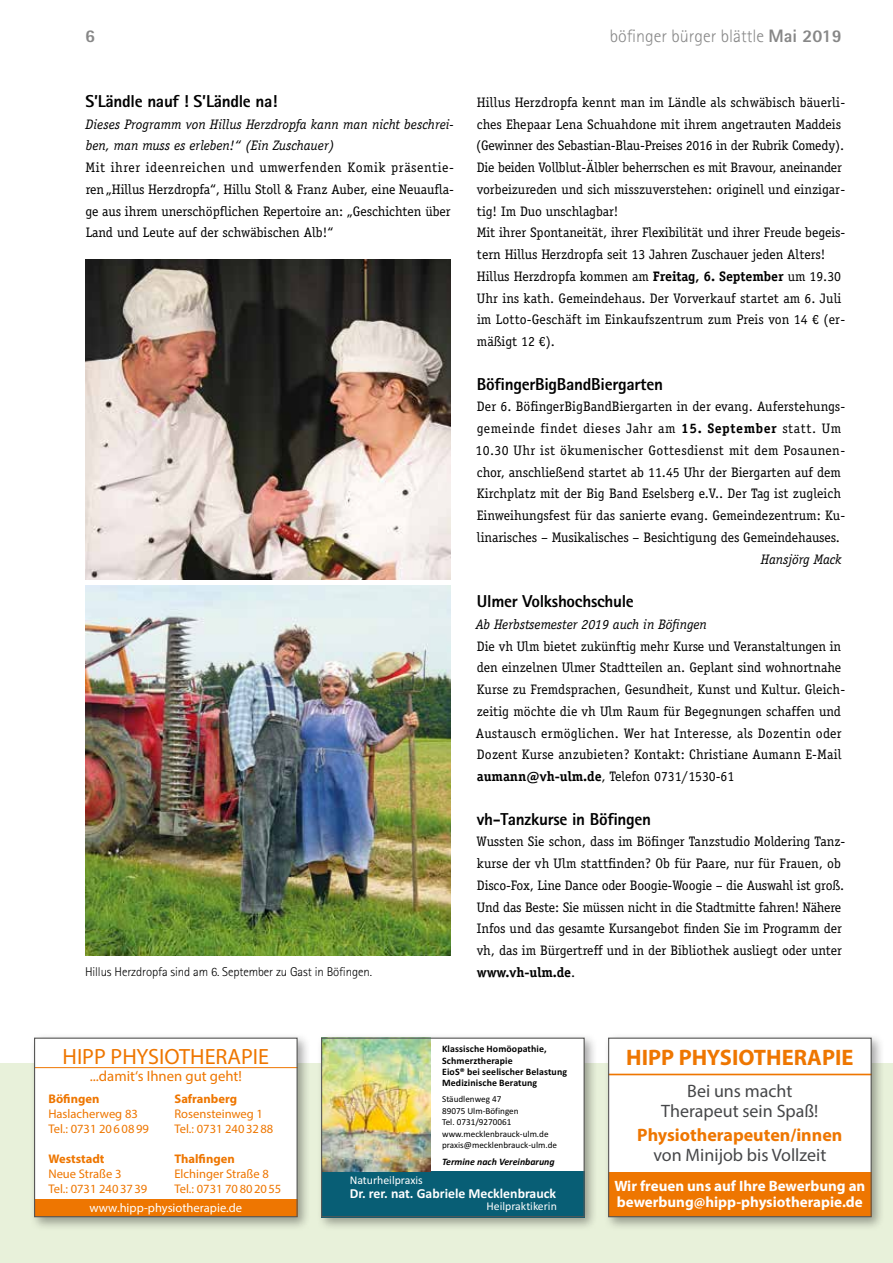
<style>
.page{position:relative;width:893px;height:1263px;background:#fff}
.page>*{position:absolute;margin:0;border:0;box-sizing:border-box;transform-origin:0 0}
.t1{font:700 22.5px "Myriad Pro";color:#ee7601}
.t2{font:22.2px "Myriad Pro";color:#ee7601}
.t3{font:18px/19.8px "Myriad Pro";color:#464749;text-align:center}
.t4{font:300 18px "Rotis Sans Serif";color:#878787}
.t5{font:700 18px "Myriad Pro";color:#ee7601}
.t6{font:800 18px "Rotis Sans Serif";color:#878787}
.t7{font:800 17.25px "Rotis Sans Serif";letter-spacing:-.015em;color:#000}
.t8{font:700 15px/16.5px "Myriad Pro";color:#fff}
.t9{font:14.7px "Myriad Pro";color:#ee7601}
.t10{font:13.8px/21.8px "Officina Serif LT";letter-spacing:-.005em;color:#000}
.t11{font:italic 13.8px/21.8px "Officina Serif LT";letter-spacing:-.005em;color:#000}
.t12{font:700 13.8px "Calibri";color:#fff}
.t13{font:700 13.8px "Officina Serif LT";letter-spacing:-.005em;color:#000}
.t14{font:300 12.75px "Rotis Sans Serif";letter-spacing:-.01em;color:#000}
.t15{font:12.6px/15px "Myriad Pro";color:#ee7601}
.t16{font:700 12.6px "Myriad Pro";color:#ee7601}
.t17{font:12.6px "Myriad Pro";color:#fff}
.t18{font:11.85px "Calibri";color:#fff}
.t19{font:700 9.9px/11.2px "Calibri";letter-spacing:.01em;color:#000}
.t20{font:italic 700 9.9px "Calibri";color:#000}
.t21{font:9.15px/11.6px "Calibri";color:#000}
.s1{font-weight:800}
.s2{font-weight:700}
.s3{font-weight:400}
</style>
<div class="page">
<div style="left:0;top:1064px;width:893px;height:199px;background:#e8f1da"></div>
<img style="left:85px;top:585px;width:366px;height:370px">
<img style="left:85px;top:259px;width:366px;height:321px">
<div style="left:317px;top:1033px;width:281px;height:198px;background:#000;opacity:.35"></div>
<div style="left:322px;top:1038px;width:262px;height:179px;background:#fff"></div>
<div style="left:321px;top:1171px;width:264px;height:46px;background:#085e75"></div>
<img style="left:323px;top:1039px;width:108px;height:132px">
<div style="left:321px;top:1037px;width:264px;height:180px;border:1px solid #575756"></div>
<div style="left:30px;top:1033px;width:281px;height:198px;background:#000;opacity:.35"></div>
<div style="left:35px;top:1038px;width:262px;height:179px;background:#fff"></div>
<div style="left:34px;top:1200px;width:264px;height:17px;background:#ee7601"></div>
<hr style="left:34px;top:1067px;width:264px;height:1px;background:#ee7601">
<div style="left:34px;top:1037px;width:264px;height:180px;border:1px solid #575756"></div>
<div style="left:604px;top:1033px;width:281px;height:198px;background:#000;opacity:.35"></div>
<div style="left:609px;top:1038px;width:262px;height:179px;background:#fff"></div>
<div style="left:608px;top:1172px;width:264px;height:45px;background:#ee7601"></div>
<hr style="left:608px;top:1074px;width:264px;height:1px;background:#ee7601">
<div style="left:608px;top:1037px;width:264px;height:180px;border:1px solid #575756"></div>
<h3 class="t6" style="left:85px;top:24px;width:12px">6</h3>
<h3 class="t4" style="left:610px;top:25px;width:234px">böfinger bürger blättle <span class="s1">Mai 2019</span></h3>
<p class="t7" style="left:85px;top:90px;width:194px">S’Ländle nauf ! S’Ländle na!</p>
<p class="t11" style="left:85px;top:113px;width:370px">Dieses Programm von Hillus Herzdropfa kann man nicht beschrei&shy;ben, man muss es erleben!“ (Ein Zuschauer)</p>
<p class="t10" style="left:86px;top:157px;width:370px">Mit ihrer ideenreichen und umwerfenden Komik präsentie&shy;ren -„Hillus Herzdropfa“, Hillu Stoll &amp; Franz Auber, eine Neuaufla&shy;ge aus ihrem unerschöpflichen Repertoire an: „Geschichten über Land und Leute auf der schwäbischen Alb!“</p>
<p class="t10" style="left:476px;top:91px;width:371px">Hillus Herzdropfa kennt man im Ländle als schwäbisch bäuerli&shy;ches Ehepaar Lena Schuahdone mit ihrem angetrauten Maddeis (Gewinner des Sebastian-Blau-Preises 2016 in der Rubrik Comedy).<br>Die beiden Vollblut-Älbler beherrschen es mit Bravour, aneinander vorbeizureden und sich misszuverstehen: originell und einzigar&shy;tig! Im Duo unschlagbar!<br>Mit ihrer Spontaneität, ihrer Flexibilität und ihrer Freude begeis&shy;tern Hillus Herzdropfa seit 13 Jahren Zuschauer jeden Alters!<br>Hillus Herzdropfa kommen am <span class="s2">Freitag, 6. September</span> um 19.30<br>Uhr ins kath. Gemeindehaus. Der Vorverkauf startet am 6. Juli im Lotto-Geschäft im Einkaufszentrum zum Preis von 14 € (er&shy;mäßigt 12 €).</p>
<p class="t7" style="left:477px;top:373px;width:188px">BöfingerBigBandBiergarten</p>
<p class="t10" style="left:476px;top:396px;width:371px">Der 6. BöfingerBigBandBiergarten in der evang. Auferstehungs&shy;gemeinde findet dieses Jahr am <span class="s2">15. September</span> statt. Um 10.30 Uhr ist ökumenischer Gottesdienst mit dem Posaunen&shy;chor, anschließend startet ab 11.45 Uhr der Biergarten auf dem Kirchplatz mit der Big Band Eselsberg e.V.. Der Tag ist zugleich Einweihungsfest für das sanierte evang. Gemeindezentrum: Ku&shy;linarisches – Musikalisches – Besichtigung des Gemeindehauses.</p>
<p class="t11" style="left:761px;top:548px;width:82px">Hansjörg Mack</p>
<p class="t7" style="left:477px;top:590px;width:159px">Ulmer Volkshochschule</p>
<p class="t11" style="left:476px;top:613px;width:233px">Ab Herbstsemester 2019 auch in Böfingen</p>
<p class="t10" style="left:476px;top:635px;width:371px">Die vh Ulm bietet zukünftig mehr Kurse und Veranstaltungen in den einzelnen Ulmer Stadtteilen an. Geplant sind wohnortnahe Kurse zu Fremdsprachen, Gesundheit, Kunst und Kultur. Gleich&shy;zeitig möchte die vh Ulm Raum für Begegnungen schaffen und Austausch ermöglichen. Wer hat Interesse, als Dozentin oder Dozent Kurse anzubieten? Kontakt: Christiane Aumann E-Mail <span class="s2">aumann@vh-ulm.de</span>, Telefon 0731/1530-61</p>
<p class="t7" style="left:477px;top:808px;width:176px">vh-Tanzkurse in Böfingen</p>
<p class="t10" style="left:477px;top:831px;width:370px">Wussten Sie schon, dass im Böfinger Tanzstudio Moldering Tanz&shy;kurse der vh Ulm stattfinden? Ob für Paare, nur für Frauen, ob Disco-Fox, Line Dance oder Boogie-Woogie – die Auswahl ist groß.<br>Und das Beste: Sie müssen nicht in die Stadtmitte fahren! Nähere Infos und das gesamte Kursangebot finden Sie im Programm der vh, das im Bürgertreff und in der Bibliothek ausliegt oder unter</p>
<p class="t14" style="left:85px;top:964px;width:288px">Hillus Herzdropfa sind am 6. September zu Gast in Böfingen.</p>
<p class="t13" style="left:477px;top:963px;width:100px">www.vh-ulm.de<span class="s3">.</span></p>
<h2 class="t2" style="left:63px;top:1042px;width:208px">HIPP PHYSIOTHERAPIE</h2>
<p class="t9" style="left:90px;top:1067px;width:154px">...damit‘s Ihnen gut geht!</p>
<p class="t16" style="left:48px;top:1091px;width:52px">Böfingen</p>
<p class="t15" style="left:48px;top:1106px;width:102px">Haslacherweg 83<br>Tel.: 0731 2060899</p>
<p class="t16" style="left:48px;top:1151px;width:58px">Weststadt</p>
<p class="t15" style="left:48px;top:1166px;width:100px">Neue Straße 3<br>Tel.: 0731 2403739</p>
<p class="t16" style="left:174px;top:1091px;width:64px">Safranberg</p>
<p class="t15" style="left:174px;top:1106px;width:100px">Rosensteinweg 1<br>Tel.: 0731 2403288</p>
<p class="t16" style="left:174px;top:1151px;width:62px">Thalfingen</p>
<p class="t15" style="left:174px;top:1166px;width:108px">Elchinger Straße 8<br>Tel.: 0731 70802055</p>
<p class="t17" style="left:90px;top:1199px;width:154px">www.hipp-physiotherapie.de</p>
<p class="t19" style="left:442px;top:1043px;width:126px">Klassische Homöopathie,<br>Schmerztherapie<br>EioS® bei seelischer Belastung<br>Medizinische Beratung</p>
<p class="t21" style="left:442px;top:1093px;width:117px">Stäudlenweg 47<br>89075 Ulm-Böfingen<br>Tel. 0731/9270061 www.mecklenbrauck-ulm.de praxis@mecklenbrauck-ulm.de</p>
<p class="t20" style="left:442px;top:1156px;width:114px">Termine nach Vereinbarung</p>
<p class="t18" style="left:350px;top:1172px;width:75px">Naturheilpraxis</p>
<p class="t12" style="left:350px;top:1185px;width:208px">Dr. rer. nat. Gabriele Mecklenbrauck</p>
<p class="t18" style="left:486px;top:1199px;width:72px">Heilpraktikerin</p>
<h1 class="t1" style="left:626px;top:1043px;width:229px">HIPP PHYSIOTHERAPIE</h1>
<h3 class="t3" style="left:661px;top:1081px;width:159px">Bei uns macht<br>Therapeut sein Spaß!</h3>
<h3 class="t5" style="left:637px;top:1123px;width:207px">Physiotherapeuten/innen</h3>
<h3 class="t3" style="left:653px;top:1144px;width:174px">von Minijob bis Vollzeit</h3>
<p class="t8" style="left:614px;top:1177px;width:253px">Wir freuen uns auf Ihre Bewerbung an bewerbung@hipp-physiotherapie.de</p>
</div>
